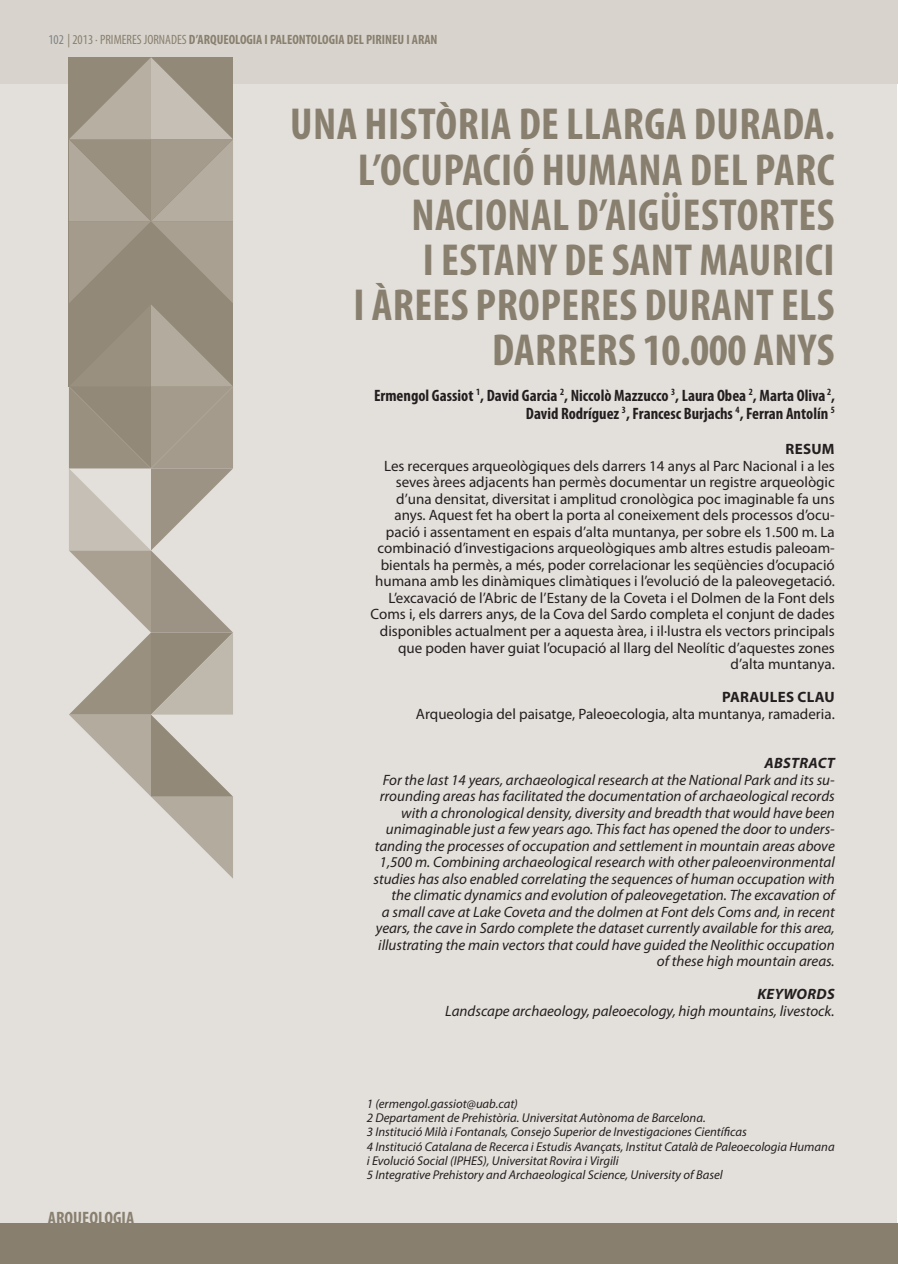
<style>
.page{position:relative;width:898px;height:1264px;background:#fff}
.page>*{position:absolute;margin:0;border:0;box-sizing:border-box;transform-origin:0 0}
.t1{font:700 condensed 45px "Myriad Pro";letter-spacing:.01em;color:#887f6f}
.t2{font:700 condensed 18px "Myriad Pro";color:#887f6f}
.t3{font:700 condensed 16.5px/18px "Myriad Pro";color:#231f20;text-align:right}
.t4{font:15px/16.5px "Myriad Pro";color:#231f20;text-align:right}
.t5{font:italic 15px/16.5px "Myriad Pro";color:#231f20;text-align:right}
.t6{font:700 15px "Myriad Pro";letter-spacing:.02em;color:#231f20}
.t7{font:italic 700 15px "Myriad Pro";letter-spacing:.02em;color:#231f20}
.t8{font:700 condensed 13.5px "Myriad Pro";color:#887f6f}
.t9{font:italic 12.75px/14.2px "Myriad Pro";color:#231f20}
.s1{font-weight:400;color:#808285}
.s2{font-weight:400}
</style>
<div class="page">
<div style="left:0;top:0;width:896px;height:1263px;background:#e3e0db"></div>
<div style="left:0;top:0;width:897px;height:84px;background:#d8d4cd"></div>
<div style="left:0;top:1223px;width:897px;height:40px;background:#887f6f"></div>
<svg style="left:69px;top:57px;width:164px;height:821px"></svg>
<p class="t8" style="left:48px;top:32px;width:390px"><span class="s1">102</span> <span class="s2">| 2013 · PRIMERES JORNADES</span> D’ARQUEOLOGIA I PALEONTOLOGIA DEL PIRINEU I ARAN</p>
<h1 class="t1" style="left:290px;top:100px;width:117px">UNA HISTÒRIA</h1>
<h1 class="t1" style="left:518px;top:100px;width:68px">DE LLARGA</h1>
<h1 class="t1" style="left:693px;top:100px;width:23px">DURADA</h1>
<h1 class="t1" style="left:824px;top:100px;width:12px">.</h1>
<h1 class="t1" style="left:357px;top:145px;width:43px">L’OCUPACIÓ</h1>
<h1 class="t1" style="left:541px;top:145px;width:48px">HUMANA</h1>
<h1 class="t1" style="left:689px;top:145px;width:106px">DEL PARC</h1>
<h1 class="t1" style="left:411px;top:190px;width:44px">NACIONAL</h1>
<h1 class="t1" style="left:576px;top:190px;width:126px">D’AIGÜESTORTES</h1>
<h1 class="t1" style="left:423px;top:235px;width:57px">I ESTAN</h1>
<h1 class="t1" style="left:539px;top:235px;width:208px">Y DE SANT MAURICI</h1>
<h1 class="t1" style="left:353px;top:280px;width:59px">I ÀREES</h1>
<h1 class="t1" style="left:475px;top:280px;width:21px">PROPERES</h1>
<h1 class="t1" style="left:644px;top:280px;width:23px">DURANT</h1>
<h1 class="t1" style="left:781px;top:280px;width:18px">ELS</h1>
<h1 class="t1" style="left:492px;top:325px;width:22px">DARRERS</h1>
<h1 class="t1" style="left:642px;top:325px;width:190px">10.000 ANYS</h1>
<p class="t3" style="left:374px;top:386px;width:462px">ERMENGOL GASSIOT <sup>1</sup>, DAVID GARCIA <sup>2</sup>, NICCOLÒ MAZZUCCO <sup>3</sup>, LAURA OBEA <sup>2</sup>, MARTA OLIVA <sup>2</sup>,<br>DAVID RODRÍGUEZ <sup>3</sup>, FRANCESC BURJACHS <sup>4</sup>, FERRAN ANTOLÍN <sup>5</sup></p>
<p class="t6" style="left:785px;top:441px;width:51px">RESUM</p>
<p class="t4" style="left:370px;top:458px;width:465px">Les recerques arqueològiques dels darrers 14 anys al Parc Nacional i a les seves àrees adjacents han permès documentar un registre arqueològic d’una densitat, diversitat i amplitud cronològica poc imaginable fa uns anys. Aquest fet ha obert la porta al coneixement dels processos d’ocu&shy;pació i assentament en espais d’alta muntanya, per sobre els 1.500 m. La combinació d’investigacions arqueològiques amb altres estudis paleoam&shy;bientals ha permès, a més, poder correlacionar les seqüències d’ocupació humana amb les dinàmiques climàtiques i l’evolució de la paleovegetació.<br>L’excavació de l’Abric de l’Estany de la Coveta i el Dolmen de la Font dels Coms i, els darrers anys, de la Cova del Sardo completa el conjunt de dades disponibles actualment per a aquesta àrea, i il·lustra els vectors principals que poden haver guiat l’ocupació al llarg del Neolític d’aquestes zones d’alta muntanya.</p>
<p class="t6" style="left:722px;top:688px;width:114px">PARAULES CLAU</p>
<p class="t4" style="left:416px;top:705px;width:420px">Arqueologia del paisatge, Paleoecologia, alta muntanya, ramaderia.</p>
<p class="t7" style="left:764px;top:754px;width:72px">ABSTRACT</p>
<p class="t5" style="left:373px;top:771px;width:463px">For the last 14 years, archaeological research at the National Park and its su&shy;rrounding areas has facilitated the documentation of archaeological records with a chronological density, diversity and breadth that would have been unimaginable just a few years ago. This fact has opened the door to unders&shy;tanding the processes of occupation and settlement in mountain areas above 1,500 m. Combining archaeological research with other paleoenvironmental studies has also enabled correlating the sequences of human occupation with the climatic dynamics and evolution of paleovegetation. The excavation of<br>a small cave at Lake Coveta and the dolmen at Font dels Coms and, in recent years, the cave in Sardo complete the dataset currently available for this area, illustrating the main vectors that could have guided the Neolithic occupation of these high mountain areas.</p>
<p class="t7" style="left:757px;top:985px;width:79px">KEYWORDS</p>
<p class="t5" style="left:445px;top:1002px;width:391px">Landscape archaeology, paleoecology, high mountains, livestock.</p>
<p class="t2" style="left:48px;top:1207px;width:88px">ARQUEOLOGIA</p>
<p class="t9" style="left:367px;top:1096px;width:469px">1 (ermengol.gassiot@uab.cat)<br>2 Departament de Prehistòria. Universitat Autònoma de Barcelona.<br>3 Institució Milà i Fontanals, Consejo Superior de Investigaciones Científicas<br>4 Institució Catalana de Recerca i Estudis Avançats, Institut Català de Paleoecologia Humana i Evolució Social (IPHES), Universitat Rovira i Virgili<br>5 Integrative Prehistory and Archaeological Science, University of Basel</p>
</div>
